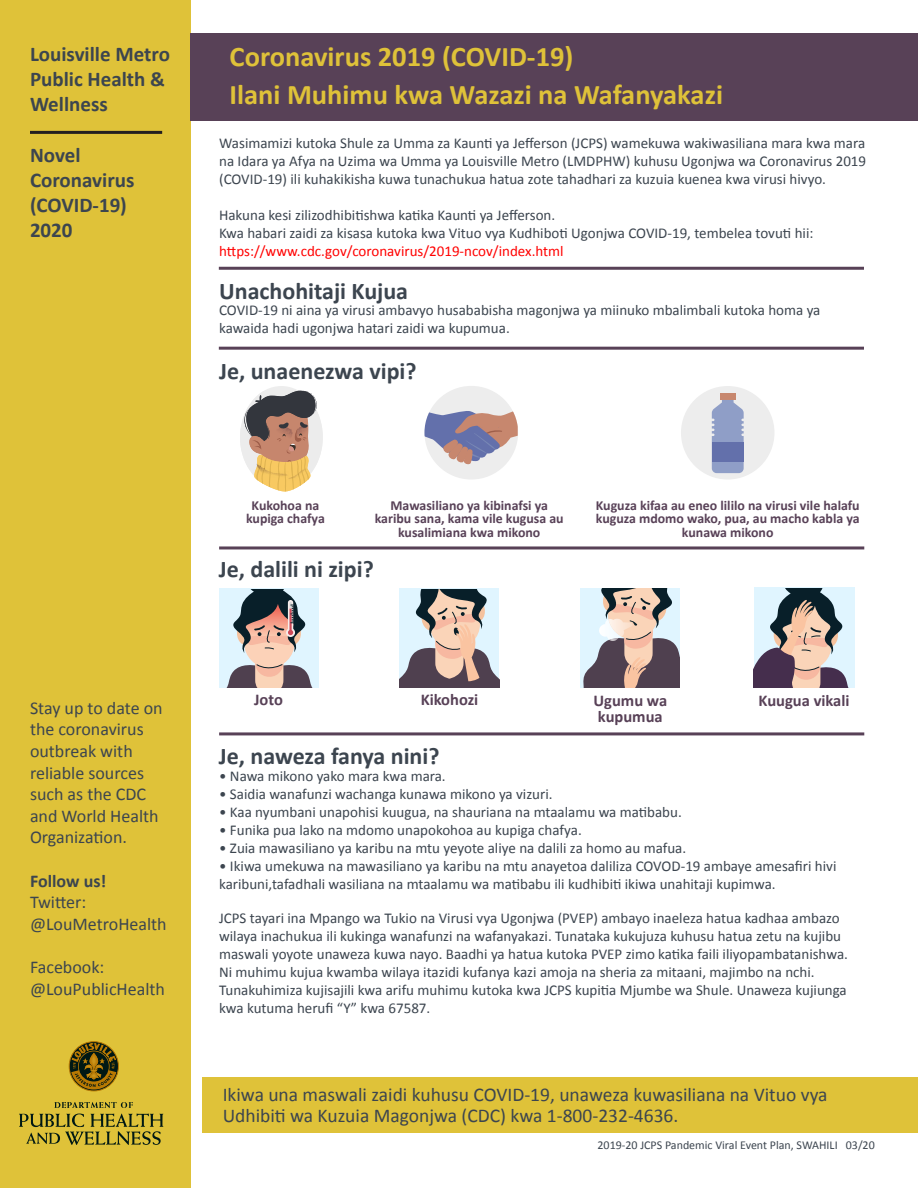
<style>
.page{position:relative;width:918px;height:1188px;background:#fff}
.page>*{position:absolute;margin:0;border:0;box-sizing:border-box;transform-origin:0 0}
.t1{font:700 28.5px "Calibri";color:#dfc239}
.t2{font:700 24px "Calibri";color:#3c454f}
.t3{font:700 21px/25.2px "Calibri";color:#3c454f}
.t4{font:19.5px/21px "Calibri";color:#3c454f}
.t5{font:18px/21.6px "Calibri";color:#3c454f}
.t6{font:700 18px "Calibri";color:#3c454f}
.t7{font:700 16.5px/16.5px "Calibri";color:#584157}
.t8{font:15px/18px "Calibri";color:#3c454f}
.t9{font:15px "Calibri";color:#f00}
.t10{font:700 13.8px/13.8px "Calibri";color:#584157;text-align:center}
.t11{font:12px "Calibri";color:#3c454f}
</style>
<div class="page">
<div style="left:202px;top:1078px;width:716px;height:55px;background:#dfc239"></div>
<div style="left:0;top:0;width:190px;height:1188px;background:#dfc239"></div>
<svg style="left:54px;top:1102px;width:79px;height:6px"></svg>
<svg style="left:19px;top:1114px;width:144px;height:31px"></svg>
<div style="left:69px;top:1041px;width:50px;height:50px;border:1px solid #d4a00c;border-radius:50%"></div>
<svg style="left:71px;top:1043px;width:45px;height:47px;background:#6d5811"></svg>
<hr style="left:30px;top:131px;width:132px;height:3px;background:#231f20">
<div style="left:190px;top:33px;width:728px;height:87px;background:#584157"></div>
<hr style="left:219px;top:347px;width:645px;height:3px;background:#584157">
<hr style="left:219px;top:267px;width:645px;height:3px;background:#584157">
<hr style="left:219px;top:546px;width:645px;height:3px;background:#584157">
<hr style="left:219px;top:732px;width:645px;height:3px;background:#584157">
<svg style="left:580px;top:588px;width:100px;height:100px;background:#aaa0a0"></svg>
<svg style="left:219px;top:588px;width:99px;height:2px"></svg>
<svg style="left:219px;top:590px;width:99px;height:98px;background:#ada8a9"></svg>
<svg style="left:400px;top:588px;width:99px;height:2px"></svg>
<svg style="left:400px;top:590px;width:99px;height:98px;background:#aca2a1"></svg>
<div style="left:424px;top:386px;width:94px;height:94px;background:#ededed;border-radius:50%"></div>
<svg style="left:424px;top:409px;width:94px;height:56px"></svg>
<div style="left:681px;top:386px;width:93px;height:94px;background:#ededed;border-radius:50%"></div>
<div style="left:720px;top:393px;width:16px;height:7px;background:#c7876e"></div>
<svg style="left:712px;top:400px;width:32px;height:73px;background:#99a7cb"></svg>
<div style="left:712px;top:442px;width:32px;height:20px;background:#6370ab"></div>
<img style="left:240px;top:429px;width:1px;height:17px">
<svg style="left:241px;top:390px;width:82px;height:85px;background:#a6948f"></svg>
<img style="left:254px;top:455px;width:57px;height:36px">
<img style="left:256px;top:456px;width:7px;height:25px">
<img style="left:304px;top:457px;width:5px;height:23px">
<img style="left:300px;top:459px;width:6px;height:24px">
<img style="left:284px;top:462px;width:2px;height:29px">
<img style="left:297px;top:460px;width:4px;height:26px">
<img style="left:291px;top:462px;width:3px;height:27px">
<img style="left:277px;top:462px;width:3px;height:28px">
<img style="left:261px;top:458px;width:6px;height:26px">
<img style="left:268px;top:460px;width:4px;height:27px">
<svg style="left:754px;top:588px;width:100px;height:100px;background:#a19c9f"></svg>
<p class="t3" style="left:30px;top:40px;width:141px">Louisville Metro</p>
<p class="t3" style="left:30px;top:65px;width:137px">Public Health &amp;<br>Wellness</p>
<p class="t3" style="left:30px;top:141px;width:52px">Novel</p>
<p class="t3" style="left:30px;top:166px;width:106px">Coronavirus</p>
<p class="t3" style="left:30px;top:191px;width:98px">(COVID-19)</p>
<p class="t3" style="left:30px;top:217px;width:44px">2020</p>
<p class="t5" style="left:30px;top:696px;width:134px">Stay up to date on the coronavirus outbreak with reliable sources such as the CDC and World Health<br>Organization.</p>
<p class="t6" style="left:30px;top:869px;width:78px">Follow us!</p>
<p class="t5" style="left:30px;top:890px;width:58px">Twitter:</p>
<p class="t5" style="left:30px;top:912px;width:138px">@LouMetroHealth</p>
<p class="t5" style="left:30px;top:955px;width:76px">Facebook:</p>
<p class="t5" style="left:30px;top:977px;width:137px">@LouPublicHealth</p>
<p class="t1" style="left:230px;top:39px;width:345px">Coronavirus 2019 (COVID-19)</p>
<p class="t1" style="left:230px;top:77px;width:495px">Ilani Muhimu kwa Wazazi na Wafanyakazi</p>
<p class="t8" style="left:219px;top:133px;width:649px;text-align:justify">Wasimamizi kutoka Shule za Umma za Kaunti ya Jefferson (JCPS) wamekuwa wakiwasiliana mara kwa mara na Idara ya Afya na Uzima wa Umma ya Louisville Metro (LMDPHW) kuhusu Ugonjwa wa Coronavirus 2019 (COVID-19) ili kuhakikisha kuwa tunachukua hatua zote tahadhari za kuzuia kuenea kwa virusi hivyo.</p>
<p class="t8" style="left:219px;top:205px;width:338px">Hakuna kesi zilizodhibitishwa katika Kaunti ya Jefferson.</p>
<p class="t8" style="left:219px;top:223px;width:596px">Kwa habari zaidi za kisasa kutoka kwa Vituo vya Kudhiboti Ugonjwa COVID-19, tembelea tovuti hii:</p>
<p class="t9" style="left:219px;top:242px;width:346px">https://www.cdc.gov/coronavirus/2019-ncov/index.html</p>
<p class="t2" style="left:219px;top:276px;width:190px">Unachohitaji Kujua</p>
<p class="t8" style="left:219px;top:300px;width:603px">COVID-19 ni aina ya virusi ambavyo husababisha magonjwa ya miinuko mbalimbali kutoka homa ya kawaida hadi ugonjwa hatari zaidi wa kupumua.</p>
<p class="t2" style="left:219px;top:356px;width:199px">Je, unaenezwa vipi?</p>
<p class="t10" style="left:246px;top:497px;width:80px">Kukohoa na kupiga chafya</p>
<p class="t10" style="left:375px;top:497px;width:190px">Mawasiliano ya kibinafsi ya karibu sana, kama vile kugusa au kusalimiana kwa mikono</p>
<p class="t10" style="left:596px;top:497px;width:265px">Kuguza kifaa au eneo lililo na virusi vile halafu kuguza mdomo wako, pua, au macho kabla ya kunawa mikono</p>
<p class="t2" style="left:219px;top:554px;width:156px">Je, dalili ni zipi?</p>
<p class="t7" style="left:254px;top:690px;width:30px">Joto</p>
<p class="t7" style="left:421px;top:690px;width:59px">Kikohozi</p>
<p class="t7" style="left:593px;top:691px;width:75px">Ugumu wa kupumua</p>
<p class="t2" style="left:219px;top:741px;width:222px">Je, naweza fanya nini?</p>
<p class="t7" style="left:759px;top:691px;width:92px">Kuugua vikali</p>
<p class="t8" style="left:219px;top:766px;width:228px">• Nawa mikono yako mara kwa mara.</p>
<p class="t8" style="left:219px;top:784px;width:335px">• Saidia wanafunzi wachanga kunawa mikono ya vizuri.</p>
<p class="t8" style="left:219px;top:802px;width:464px">• Kaa nyumbani unapohisi kuugua, na shauriana na mtaalamu wa matibabu.</p>
<p class="t8" style="left:219px;top:820px;width:364px">• Funika pua lako na mdomo unapokohoa au kupiga chafya.</p>
<p class="t8" style="left:219px;top:838px;width:469px">• Zuia mawasiliano ya karibu na mtu yeyote aliye na dalili za homo au mafua.</p>
<p class="t8" style="left:219px;top:856px;width:619px">• Ikiwa umekuwa na mawasiliano ya karibu na mtu anayetoa daliliza COVOD-19 ambaye amesafiri hivi karibuni,tafadhali wasiliana na mtaalamu wa matibabu ili kudhibiti ikiwa unahitaji kupimwa.</p>
<p class="t8" style="left:219px;top:908px;width:630px">JCPS tayari ina Mpango wa Tukio na Virusi vya Ugonjwa (PVEP) ambayo inaeleza hatua kadhaa ambazo wilaya inachukua ili kukinga wanafunzi na wafanyakazi. Tunataka kukujuza kuhusu hatua zetu na kujibu maswali yoyote unaweza kuwa nayo. Baadhi ya hatua kutoka PVEP zimo katika faili iliyopambatanishwa.</p>
<p class="t8" style="left:219px;top:962px;width:629px">Ni muhimu kujua kwamba wilaya itazidi kufanya kazi amoja na sheria za mitaani, majimbo na nchi.<br>Tunakuhimiza kujisajili kwa arifu muhimu kutoka kwa JCPS kupitia Mjumbe wa Shule. Unaweza kujiunga kwa kutuma herufi “Y” kwa 67587.</p>
<p class="t4" style="left:223px;top:1083px;width:606px">Ikiwa una maswali zaidi kuhusu COVID-19, unaweza kuwasiliana na Vituo vya<br>Udhibiti wa Kuzuia Magonjwa (CDC) kwa 1-800-232-4636.</p>
<p class="t11" style="left:597px;top:1138px;width:279px">2019-20 JCPS Pandemic Viral Event Plan, SWAHILI 03/20</p>
</div>
